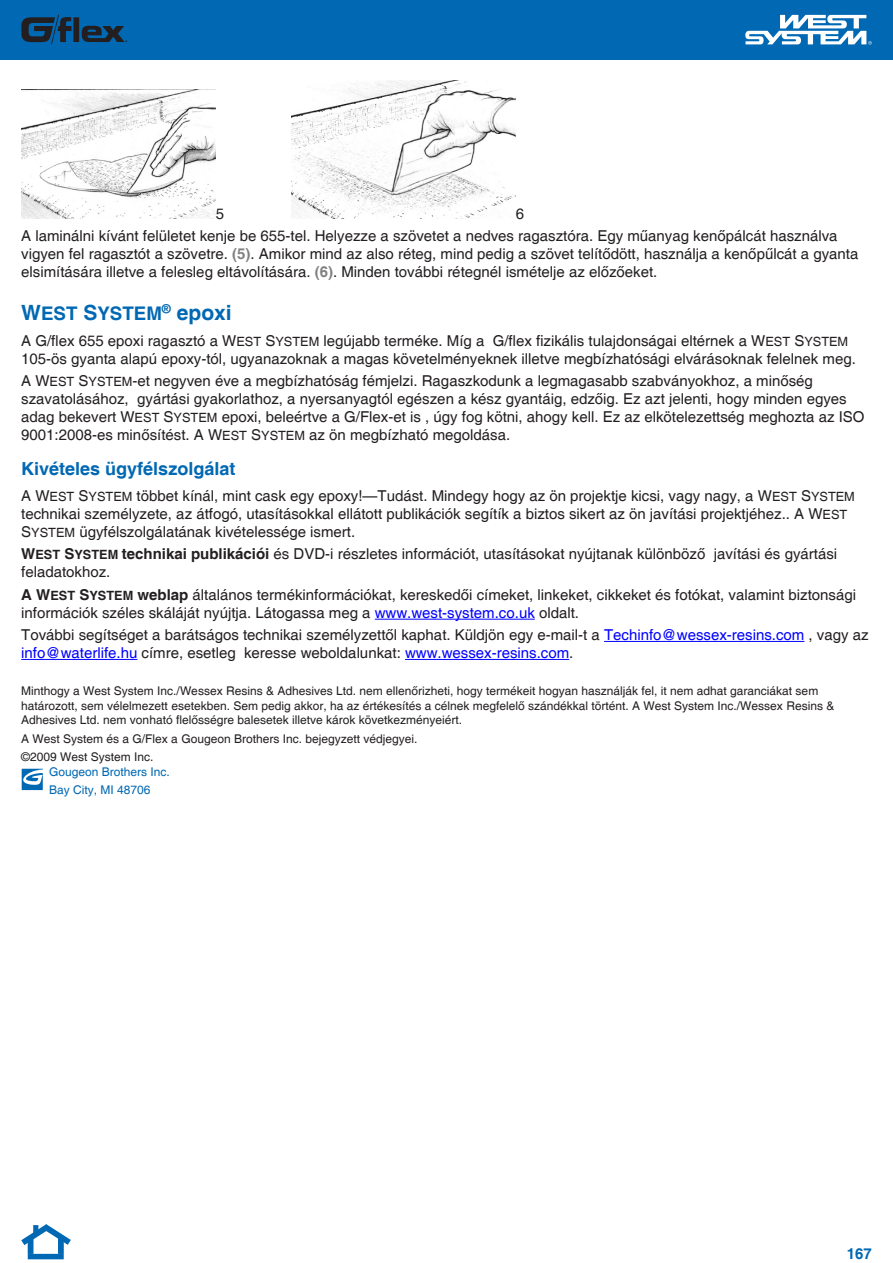
<style>
.page{position:relative;width:893px;height:1263px;background:#fff}
.page>*{position:absolute;margin:0;border:0;box-sizing:border-box;transform-origin:0 0}
.t1{font:700 18.75px "Helvetica";color:#0168b3}
.t2{font:700 18px "Helvetica";color:#0168b3}
.t3{font:15px/18px "Helvetica";color:#231f20}
.t4{font:700 15px "Helvetica";color:#0168b3}
.t5{font:12px/14.4px "Helvetica";color:#231f20}
.t6{font:12px/18px "Helvetica";color:#0168b3}
.t7{font:600 5.4px "Myriad Pro";color:#231f20}
.s1{font-weight:700;color:#818181}
.s2{font-size:21px}
.s3{font-size:12.75px}
.s4{font-weight:700}
.s5{font-weight:700;font-size:12.75px}
.s6{color:#00f}
</style>
<div class="page">
<div style="left:0;top:0;width:893px;height:60px;background:#0168b3"></div>
<svg style="left:745px;top:15px;width:127px;height:30px"></svg>
<svg style="left:21px;top:15px;width:104px;height:29px"></svg>
<div style="left:28px;top:1238px;width:5px;height:16px;background:#0168b3"></div>
<svg style="left:21px;top:1224px;width:50px;height:26px"></svg>
<div style="left:28px;top:1254px;width:36px;height:5px;background:#0168b3"></div>
<div style="left:58px;top:1238px;width:6px;height:16px;background:#0168b3"></div>
<hr style="left:375px;top:619px;width:160px;height:1px;background:#00f">
<hr style="left:604px;top:641px;width:200px;height:1px;background:#00f">
<hr style="left:21px;top:659px;width:116px;height:1px;background:#00f">
<hr style="left:405px;top:659px;width:164px;height:1px;background:#00f">
<img style="left:21px;top:90px;width:195px;height:129px">
<img style="left:291px;top:81px;width:224px;height:137px">
<svg style="left:21px;top:769px;width:22px;height:21px"></svg>
<p class="t7" style="left:125px;top:38px;width:4px">®</p>
<p class="t3" style="left:21px;top:203px;width:818px;line-height:22.2px;text-indent:495px">6<br>A laminálni kívánt felületet kenje be 655-tel. Helyezze a szövetet a nedves ragasztóra. Egy műanyag kenőpálcát használva</p>
<p class="t3" style="left:21px;top:246px;width:839px">vigyen fel ragasztót a szövetre. <span class="s1">(5)</span>. Amikor mind az also réteg, mind pedig a szövet telítődött, használja a kenőpűlcát a gyanta elsimítására illetve a felesleg eltávolítására. <span class="s1">(6)</span>. Minden további rétegnél ismételje az előzőeket.</p>
<p class="t1" style="left:21px;top:301px;width:212px"><span class="s2">W</span>EST <span class="s2">S</span>YSTEM<sup>®</sup> <span class="s2">epoxi</span></p>
<p class="t3" style="left:21px;top:332px;width:836px">A G/flex 655 epoxi ragasztó a W<span class="s3">EST</span> S<span class="s3">YSTEM</span> legújabb terméke. Míg a G/flex fizikális tulajdonságai eltérnek a W<span class="s3">EST</span> S<span class="s3">YSTEM<br></span>105-ös gyanta alapú epoxy-tól, ugyanazoknak a magas követelményeknek illetve megbízhatósági elvárásoknak felelnek meg.</p>
<p class="t3" style="left:21px;top:373px;width:845px">A W<span class="s3">EST</span> S<span class="s3">YSTEM</span>-et negyven éve a megbízhatóság fémjelzi. Ragaszkodunk a legmagasabb szabványokhoz, a minőség szavatolásához, gyártási gyakorlathoz, a nyersanyagtól egészen a kész gyantáig, edzőig. Ez azt jelenti, hogy minden egyes adag bekevert W<span class="s3">EST</span> S<span class="s3">YSTEM</span> epoxi, beleértve a G/Flex-et is , úgy fog kötni, ahogy kell. Ez az elkötelezettség meghozta az ISO 9001:2008-es minősítést. A W<span class="s3">EST</span> S<span class="s3">YSTEM</span> az ön megbízható megoldása.</p>
<p class="t2" style="left:21px;top:457px;width:216px">Kivételes ügyfélszolgálat</p>
<p class="t3" style="left:21px;top:487px;width:835px">A W<span class="s3">EST</span> S<span class="s3">YSTEM</span> többet kínál, mint cask egy epoxy!—Tudást. Mindegy hogy az ön projektje kicsi, vagy nagy, a W<span class="s3">EST</span> S<span class="s3">YSTEM </span>technikai személyzete, az átfogó, utasításokkal ellátott publikációk segítík a biztos sikert az ön javítási projektjéhez.. A W<span class="s3">EST<br></span>S<span class="s3">YSTEM</span> ügyfélszolgálatának kivételessége ismert.</p>
<p class="t3" style="left:21px;top:546px;width:817px"><span class="s4">W</span><span class="s5">EST</span> <span class="s4">S</span><span class="s5">YSTEM</span> <span class="s4">technikai publikációi</span> és DVD-i részletes információt, utasításokat nyújtanak különböző javítási és gyártási feladatokhoz.</p>
<p class="t3" style="left:21px;top:586px;width:836px"><span class="s4">A W</span><span class="s5">EST</span> <span class="s4">S</span><span class="s5">YSTEM</span> <span class="s4">weblap</span> általános termékinformációkat, kereskedői címeket, linkeket, cikkeket és fotókat, valamint biztonsági információk széles skáláját nyújtja. Látogassa meg a <span class="s6">www.west-system.co.uk</span> oldalt.</p>
<p class="t3" style="left:21px;top:626px;width:849px">További segítséget a barátságos technikai személyzettől kaphat. Küldjön egy e-mail-t a <span class="s6">Techinfo@wessex-resins.com</span> , vagy az <span class="s6">info@waterlife.hu</span> címre, esetleg keresse weboldalunkat: <span class="s6">www.wessex-resins.com</span>.</p>
<p class="t5" style="left:21px;top:684px;width:815px">Minthogy a West System Inc./Wessex Resins &amp; Adhesives Ltd. nem ellenőrizheti, hogy termékeit hogyan használják fel, it nem adhat garanciákat sem határozott, sem vélelmezett esetekben. Sem pedig akkor, ha az értékesítés a célnek megfelelő szándékkal történt. A West System Inc./Wessex Resins &amp;<br>Adhesives Ltd. nem vonható flelősségre balesetek illetve károk következményeiért.</p>
<p class="t5" style="left:21px;top:730px;width:398px;line-height:18.6px">A West System és a G/Flex a Gougeon Brothers Inc. bejegyzett védjegyei. ©2009 West System Inc.</p>
<p class="t6" style="left:49px;top:763px;width:122px">Gougeon Brothers Inc.<br>Bay City, MI 48706</p>
<p class="t3" style="left:216px;top:205px;width:10px">5</p>
<p class="t4" style="left:847px;top:1244px;width:27px">167</p>
</div>
